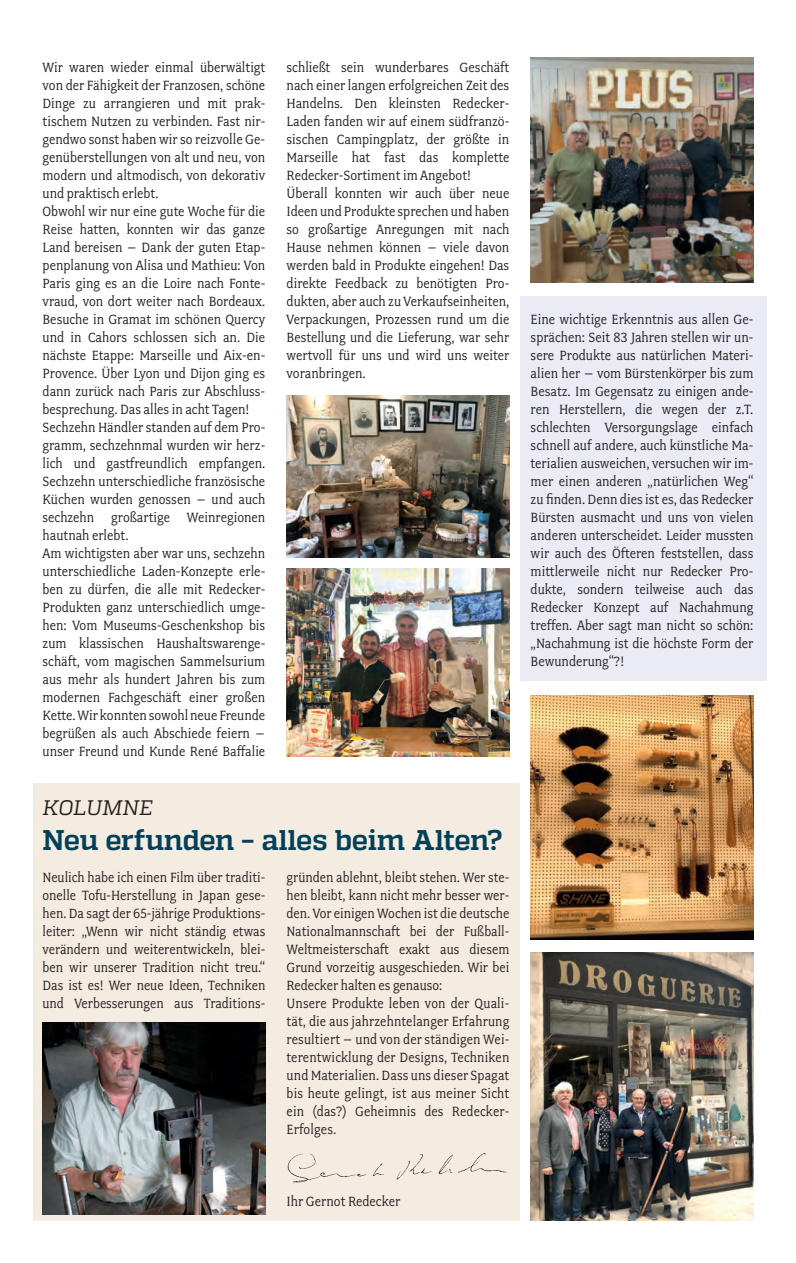
<style>
.page{position:relative;width:796px;height:1263px;background:#fff}
.page>*{position:absolute;margin:0;border:0;box-sizing:border-box;transform-origin:0 0}
.t1{font:700 28.5px "Quadon";letter-spacing:-.02em;color:#004058}
.t2{font:italic 21px "Quadon";letter-spacing:.01em;color:#231f20}
.t3{font:15px/18px "Fairplex Narrow";color:#231f20}
</style>
<div class="page">
<div style="left:519px;top:296px;width:246px;height:385px;background:#ebebf5"></div>
<div style="left:33px;top:783px;width:486px;height:437px;background:#f4ece1"></div>
<img style="left:287px;top:1153px;width:220px;height:30px">
<img style="left:42px;top:1023px;width:223px;height:191px">
<img style="left:286px;top:396px;width:223px;height:161px">
<img style="left:286px;top:569px;width:223px;height:187px">
<img style="left:530px;top:58px;width:223px;height:225px">
<img style="left:530px;top:695px;width:223px;height:244px">
<img style="left:530px;top:953px;width:223px;height:267px">
<p class="t3" style="left:43px;top:58px;width:224px">Wir waren wieder einmal überwältigt von der Fähigkeit der Franzosen, schöne Dinge zu arrangieren und mit prak&shy;tischem Nutzen zu verbinden. Fast nir&shy;gendwo sonst haben wir so reizvolle Ge&shy;genüberstellungen von alt und neu, von modern und altmodisch, von dekorativ und praktisch erlebt.<br>Obwohl wir nur eine gute Woche für die Reise hatten, konnten wir das ganze Land bereisen – Dank der guten Etap&shy;penplanung von Alisa und Mathieu: Von Paris ging es an die Loire nach Fonte&shy;vraud, von dort weiter nach Bordeaux.<br>Besuche in Gramat im schönen Quercy und in Cahors schlossen sich an. Die nächste Etappe: Marseille und Aix-en-Provence. Über Lyon und Dijon ging es dann zurück nach Paris zur Abschluss&shy;besprechung. Das alles in acht Tagen!<br>Sechzehn Händler standen auf dem Pro&shy;gramm, sechzehnmal wurden wir herz&shy;lich und gastfreundlich empfangen.<br>Sechzehn unterschiedliche französische Küchen wurden genossen – und auch sechzehn großartige Weinregionen hautnah erlebt.<br>Am wichtigsten aber war uns, sechzehn unterschiedliche Laden-Konzepte erle&shy;ben zu dürfen, die alle mit Redecker-Produkten ganz unterschiedlich umge&shy;hen: Vom Museums-Geschenkshop bis zum klassischen Haushaltswarenge&shy;schäft, vom magischen Sammelsurium aus mehr als hundert Jahren bis zum modernen Fachgeschäft einer großen Kette. Wir konnten sowohl neue Freunde begrüßen als auch Abschiede feiern – unser Freund und Kunde René Baffalie</p>
<p class="t3" style="left:286px;top:58px;width:224px">schließt sein wunderbares Geschäft nach einer langen erfolgreichen Zeit des Handelns. Den kleinsten Redecker-Laden fanden wir auf einem südfranzö&shy;sischen Campingplatz, der größte in Marseille hat fast das komplette Redecker-Sortiment im Angebot!<br>Überall konnten wir auch über neue Ideen und Produkte sprechen und haben so großartige Anregungen mit nach Hause nehmen können – viele davon werden bald in Produkte eingehen! Das direkte Feedback zu benötigten Pro&shy;dukten, aber auch zu Verkaufseinheiten, Verpackungen, Prozessen rund um die Bestellung und die Lieferung, war sehr wertvoll für uns und wird uns weiter voranbringen.</p>
<h2 class="t2" style="left:43px;top:796px;width:112px">KOLUMNE</h2>
<h1 class="t1" style="left:43px;top:823px;width:461px">Neu erfunden – alles beim Alten?</h1>
<p class="t3" style="left:43px;top:868px;width:224px;text-align:justify">Neulich habe ich einen Film über traditi&shy;onelle Tofu-Herstellung in Japan gese&shy;hen. Da sagt der 65-jährige Produktions&shy;leiter: „Wenn wir nicht ständig etwas verändern und weiterentwickeln, blei&shy;ben wir unserer Tradition nicht treu.“ Das ist es! Wer neue Ideen, Techniken und Verbesserungen aus Traditions-</p>
<p class="t3" style="left:286px;top:868px;width:224px">gründen ablehnt, bleibt stehen. Wer ste&shy;hen bleibt, kann nicht mehr besser wer&shy;den. Vor einigen Wochen ist die deutsche Nationalmannschaft bei der Fußball-Weltmeisterschaft exakt aus diesem Grund vorzeitig ausgeschieden. Wir bei Redecker halten es genauso:<br>Unsere Produkte leben von der Quali&shy;tät, die aus jahrzehntelanger Erfahrung resultiert – und von der ständigen Wei&shy;terentwicklung der Designs, Techniken und Materialien. Dass uns dieser Spagat bis heute gelingt, ist aus meiner Sicht ein (das?) Geheimnis des Redecker-Erfolges.</p>
<p class="t3" style="left:530px;top:310px;width:224px;text-align:justify">Eine wichtige Erkenntnis aus allen Ge&shy;sprächen: Seit 83 Jahren stellen wir un&shy;sere Produkte aus natürlichen Materi&shy;alien her – vom Bürstenkörper bis zum Besatz. Im Gegensatz zu einigen ande&shy;ren Herstellern, die wegen der z.T. schlechten Versorgungslage einfach schnell auf andere, auch künstliche Ma&shy;terialien ausweichen, versuchen wir im&shy;mer einen anderen „natürlichen Weg“ zu finden. Denn dies ist es, das Redecker Bürsten ausmacht und uns von vielen anderen unterscheidet. Leider mussten wir auch des Öfteren feststellen, dass mittlerweile nicht nur Redecker Pro&shy;dukte, sondern teilweise auch das Redecker Konzept auf Nachahmung treffen. Aber sagt man nicht so schön: „Nachahmung ist die höchste Form der Bewunderung“?!</p>
<p class="t3" style="left:286px;top:1192px;width:115px">Ihr Gernot Redecker</p>
</div>
